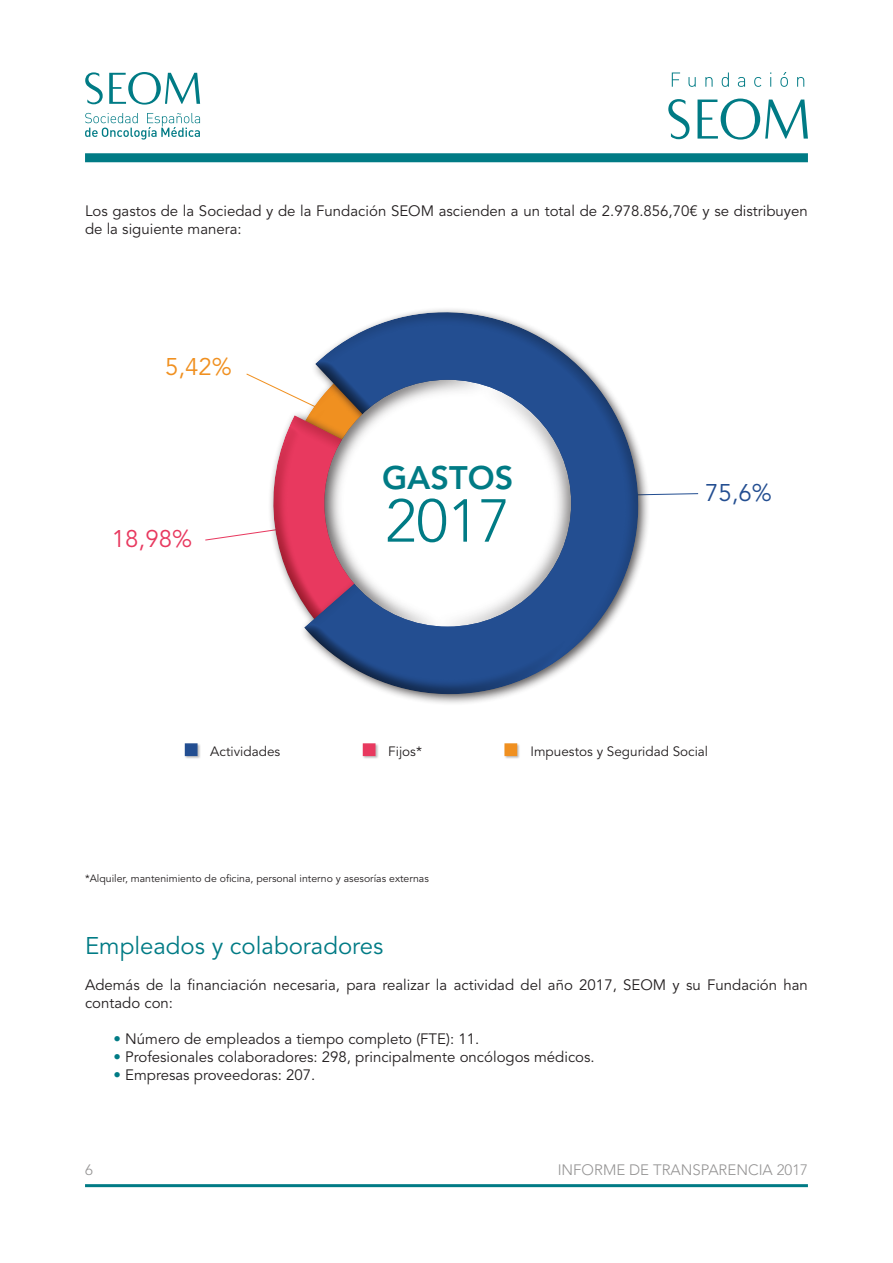
<style>
.page{position:relative;width:893px;height:1263px;background:#fff}
.page>*{position:absolute;margin:0;border:0;box-sizing:border-box;transform-origin:0 0}
.t1{font:300 60px "Avenir LT Std";color:#007b85}
.t2{font:800 32.4px "Avenir LT Std";color:#007b85}
.Default{font:24px "Avenir LT Std";color:#007b85}
.t3{font:24px "Avenir LT Std";color:#e8395f}
.t4{font:24px "Avenir LT Std";color:#f09020}
.t5{font:24px "Avenir LT Std";color:#234e91}
.Default-2{font:15px/18px "Avenir LT Std";color:#231f20}
.t6{font:300 15px "Avenir LT Std";color:#959494}
.t7{font:13.5px "Avenir LT Std";color:#231f20}
.t8{font:10.5px "Avenir LT Std";color:#231f20}
.s1{color:#007b85}
</style>
<div class="page">
<div style="left:85px;top:153px;width:723px;height:9px;background:#007b85"></div>
<hr style="left:85px;top:1184px;width:723px;height:3px;background:#007b85">
<svg style="left:85px;top:72px;width:18px;height:32px"></svg>
<svg style="left:109px;top:72px;width:91px;height:33px"></svg>
<svg style="left:85px;top:113px;width:115px;height:27px"></svg>
<svg style="left:672px;top:72px;width:8px;height:15px"></svg>
<svg style="left:688px;top:77px;width:8px;height:10px"></svg>
<svg style="left:705px;top:77px;width:8px;height:10px"></svg>
<svg style="left:722px;top:72px;width:7px;height:15px"></svg>
<svg style="left:738px;top:77px;width:7px;height:10px"></svg>
<svg style="left:754px;top:77px;width:7px;height:10px"></svg>
<svg style="left:770px;top:72px;width:1px;height:15px"></svg>
<svg style="left:780px;top:72px;width:8px;height:15px"></svg>
<svg style="left:797px;top:77px;width:7px;height:10px"></svg>
<svg style="left:697px;top:99px;width:111px;height:41px"></svg>
<svg style="left:668px;top:99px;width:21px;height:40px"></svg>
<svg style="left:205px;top:309px;width:494px;height:394px"></svg>
<div style="left:432px;top:378px;width:140px;height:249px;background:#231f20;opacity:.75"></div>
<div style="left:323px;top:378px;width:171px;height:249px;background:#231f20;opacity:.75"></div>
<div style="left:504px;top:743px;width:17px;height:16px;background:#231f20;opacity:.3"></div>
<div style="left:504px;top:743px;width:13px;height:13px;background:#f09020;border:2px solid #f09020"></div>
<div style="left:184px;top:743px;width:17px;height:16px;background:#231f20;opacity:.3"></div>
<div style="left:185px;top:743px;width:13px;height:13px;background:#234e91;border:2px solid #234e91"></div>
<div style="left:362px;top:743px;width:17px;height:16px;background:#231f20;opacity:.3"></div>
<div style="left:363px;top:743px;width:12px;height:13px;background:#e8395f;border:2px solid #e8395f"></div>
<p class="Default-2" style="left:85px;top:202px;width:724px">Los gastos de la Sociedad y de la Fundación SEOM ascienden a un total de 2.978.856,70€ y se distribuyen de la siguiente manera:</p>
<p class="t4" style="left:165px;top:353px;width:68px">5,42%</p>
<p class="t3" style="left:112px;top:525px;width:82px">18,98%</p>
<p class="t2" style="left:382px;top:459px;width:133px">GASTOS</p>
<p class="t1" style="left:385px;top:486px;width:126px">2017</p>
<p class="t5" style="left:705px;top:478px;width:68px">75,6%</p>
<p class="t7" style="left:210px;top:744px;width:71px">Actividades</p>
<p class="t7" style="left:388px;top:744px;width:35px">Fijos*</p>
<p class="t7" style="left:531px;top:744px;width:179px">Impuestos y Seguridad Social</p>
<p class="t8" style="left:85px;top:872px;width:345px">*Alquiler, mantenimiento de oficina, personal interno y asesorías externas</p>
<p class="Default" style="left:85px;top:932px;width:300px">Empleados y colaboradores</p>
<p class="Default-2" style="left:85px;top:976px;width:724px">Además de la financiación necesaria, para realizar la actividad del año 2017, SEOM y su Fundación han contado con:</p>
<p class="Default-2" style="left:114px;top:1030px;width:367px"><span class="s1">•</span> Número de empleados a tiempo completo (FTE): 11.</p>
<p class="Default-2" style="left:114px;top:1048px;width:483px"><span class="s1">•</span> Profesionales colaboradores: 298, principalmente oncólogos médicos.</p>
<p class="Default-2" style="left:114px;top:1066px;width:203px"><span class="s1">•</span> Empresas proveedoras: 207.</p>
<p class="t6" style="left:85px;top:1160px;width:9px">6</p>
<p class="t6" style="left:558px;top:1160px;width:252px">INFORME DE TRANSPARENCIA 2017</p>
</div>
